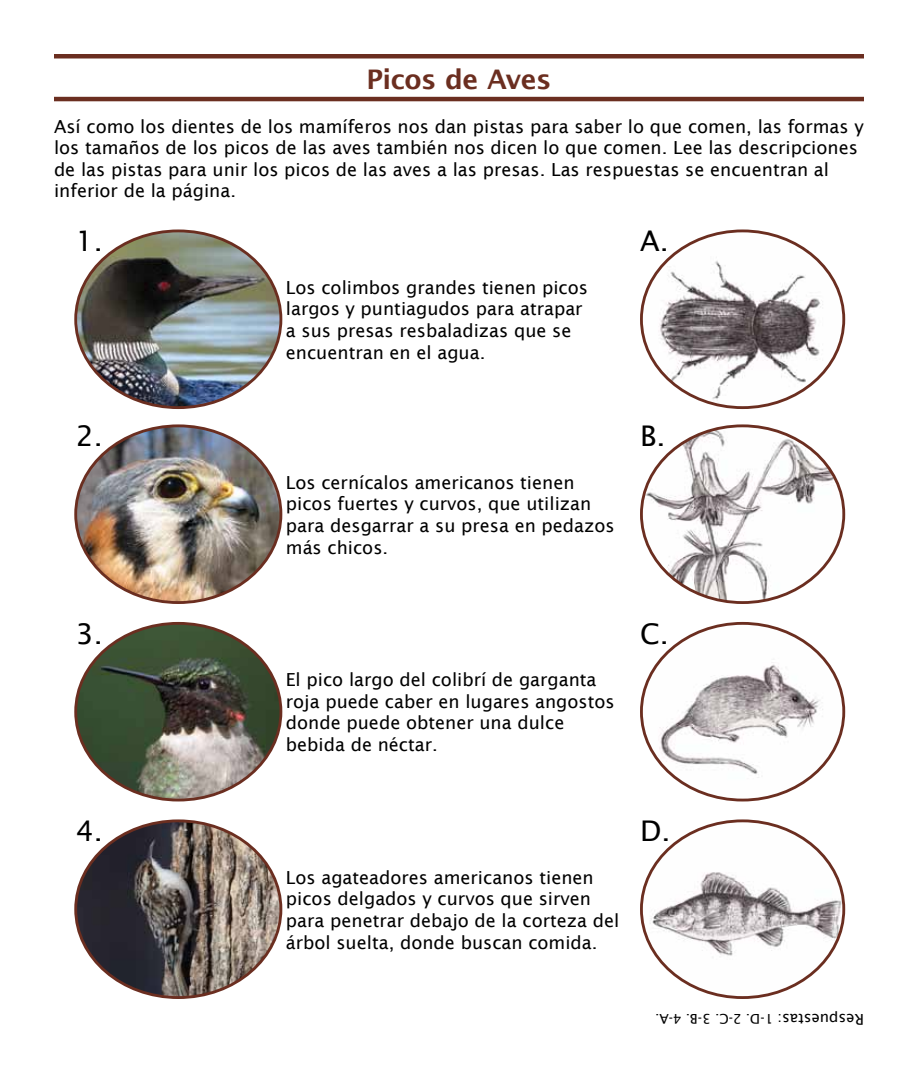
<style>
.page{position:relative;width:918px;height:1080px;background:#fff}
.page>*{position:absolute;margin:0;border:0;box-sizing:border-box;transform-origin:0 0}
.t1{font:28.5px "Lucida Sans";color:#000}
.t2{font:600 27px "Lucida Sans";letter-spacing:-.02em;color:#6b2e20}
.t3{font:18px/21.6px "Lucida Sans";color:#000}
.t4{font:15px "Lucida Sans";color:#000}
.t5{font:13.5px "Lucida Sans";color:#000}
</style>
<div class="page">
<hr style="left:54px;top:97px;width:810px;height:4px;background:#6b2e20">
<hr style="left:54px;top:54px;width:810px;height:4px;background:#6b2e20">
<img style="left:641px;top:233px;width:203px;height:175px">
<img style="left:641px;top:426px;width:203px;height:177px">
<img style="left:641px;top:623px;width:203px;height:177px">
<img style="left:641px;top:821px;width:203px;height:177px">
<img style="left:76px;top:623px;width:205px;height:177px">
<img style="left:77px;top:233px;width:204px;height:175px">
<img style="left:77px;top:426px;width:204px;height:177px">
<img style="left:77px;top:821px;width:204px;height:177px">
<h2 class="t2" style="left:366px;top:63px;width:187px">Picos de Aves</h2>
<p class="t3" style="left:54px;top:115px;width:811px">Así como los dientes de los mamíferos nos dan pistas para saber lo que comen, las formas y los tamaños de los picos de las aves también nos dicen lo que comen. Lee las descripciones de las pistas para unir los picos de las aves a las presas. Las respuestas se encuentran al inferior de la página.</p>
<h1 class="t1" style="left:76px;top:225px;width:29px">1.</h1>
<h1 class="t1" style="left:640px;top:225px;width:30px">A.</h1>
<p class="t3" style="left:286px;top:277px;width:304px">Los colimbos grandes tienen picos largos y puntiagudos para atrapar a sus presas resbaladizas que se encuentran en el agua.</p>
<h1 class="t1" style="left:76px;top:420px;width:29px">2.</h1>
<h1 class="t1" style="left:640px;top:420px;width:27px">B.</h1>
<p class="t3" style="left:286px;top:472px;width:330px">Los cernícalos americanos tienen picos fuertes y curvos, que utilizan para desgarrar a su presa en pedazos más chicos.</p>
<h1 class="t1" style="left:76px;top:617px;width:29px">3.</h1>
<h1 class="t1" style="left:640px;top:617px;width:30px">C.</h1>
<p class="t3" style="left:286px;top:669px;width:330px">El pico largo del colibrí de garganta roja puede caber en lugares angostos donde puede obtener una dulce bebida de néctar.</p>
<h1 class="t1" style="left:76px;top:815px;width:29px">4.</h1>
<h1 class="t1" style="left:640px;top:815px;width:32px">D.</h1>
<p class="t3" style="left:286px;top:867px;width:335px">Los agateadores americanos tienen picos delgados y curvos que sirven para penetrar debajo de la corteza del árbol suelta, donde buscan comida.</p>
<p class="t5" style="left:773px;top:1027px;width:120px;rotate:-180deg">1-D. 2-C. 3-B. 4-A.</p>
<p class="t4" style="left:864px;top:1028px;width:88px;rotate:-180deg">Respuestas:</p>
</div>
